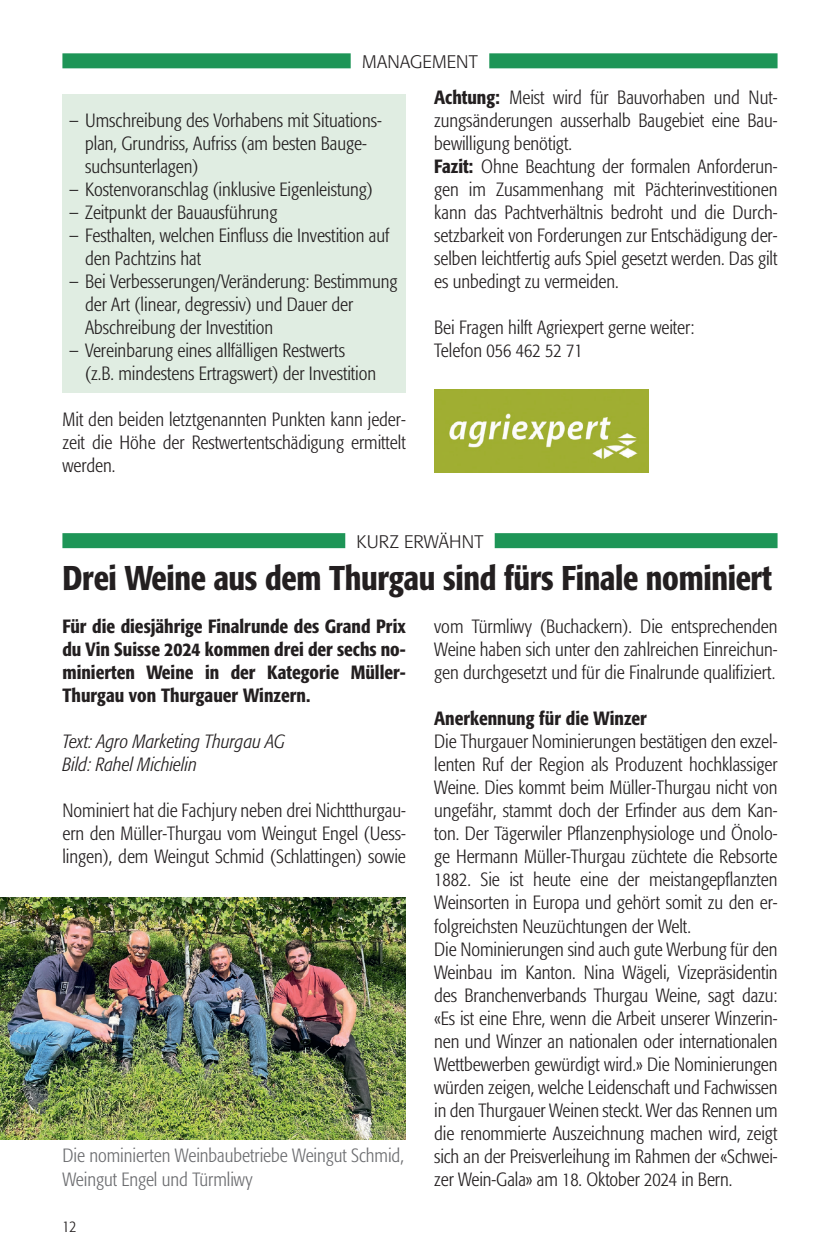
<style>
.page{position:relative;width:840px;height:1248px;background:#fff}
.page>*{position:absolute;margin:0;border:0;box-sizing:border-box;transform-origin:0 0}
.t1{font:500 condensed 34px "Formata";letter-spacing:-.01em;color:#231f20}
.t2{font:300 condensed 19px/23px "Formata";color:#231f20;text-align:justify}
.t3{font:500 condensed 19px/23px "Formata";color:#231f20;text-align:justify}
.t4{font:300 condensed 19px/23px "Formata";color:#6c6d70}
.t5{font:italic 300 condensed 19px/23px "Formata";color:#231f20}
.t6{font:300 18px "Formata";letter-spacing:.01em;color:#231f20}
.t7{font:300 condensed 16px "Formata";color:#231f20}
.s1{font-weight:500}
</style>
<div class="page">
<div style="left:62px;top:94px;width:343px;height:298px;background:#e0ede2"></div>
<div style="left:62px;top:53px;width:715px;height:15px;background:#1e9557"></div>
<div style="left:350px;top:52px;width:139px;height:18px;background:#fff"></div>
<img style="left:434px;top:389px;width:213px;height:83px">
<div style="left:62px;top:533px;width:715px;height:15px;background:#1e9557"></div>
<div style="left:345px;top:532px;width:149px;height:18px;background:#fff"></div>
<img style="left:0;top:897px;width:405px;height:242px">
<p class="t6" style="left:362px;top:51px;width:117px">MANAGEMENT</p>
<p class="t2" style="left:68px;top:109px;width:315px">− Umschreibung des Vorhabens mit Situations-</p>
<p class="t2" style="left:85px;top:132px;width:283px">plan, Grundriss, Aufriss (am besten Bauge-</p>
<p class="t2" style="left:85px;top:155px;width:115px">suchsunterlagen)</p>
<p class="t2" style="left:68px;top:178px;width:306px">− Kostenvoranschlag (inklusive Eigenleistung)</p>
<p class="t2" style="left:68px;top:201px;width:210px">− Zeitpunkt der Bauausführung</p>
<p class="t2" style="left:68px;top:224px;width:323px">− Festhalten, welchen Einfluss die Investition auf</p>
<p class="t2" style="left:85px;top:247px;width:117px">den Pachtzins hat</p>
<p class="t2" style="left:68px;top:270px;width:330px">− Bei Verbesserungen/Veränderung: Bestimmung</p>
<p class="t2" style="left:85px;top:293px;width:269px">der Art (linear, degressiv) und Dauer der</p>
<p class="t2" style="left:85px;top:316px;width:189px">Abschreibung der Investition</p>
<p class="t2" style="left:68px;top:339px;width:278px">− Vereinbarung eines allfälligen Restwerts</p>
<p class="t2" style="left:85px;top:362px;width:292px">(z.B. mindestens Ertragswert) der Investition</p>
<p class="t2" style="left:62px;top:408px;width:345px">Mit den beiden letztgenannten Punkten kann jeder&shy;zeit die Höhe der Restwertentschädigung ermittelt werden.</p>
<p class="t2" style="left:434px;top:86px;width:345px;text-align:left"><span class="s1">Achtung:</span> Meist wird für Bauvorhaben und Nut&shy;zungsänderungen ausserhalb Baugebiet eine Bau&shy;bewilligung benötigt.<br><span class="s1">Fazit:</span> Ohne Beachtung der formalen Anforderun&shy;gen im Zusammenhang mit Pächterinvestitionen kann das Pachtverhältnis bedroht und die Durch&shy;setzbarkeit von Forderungen zur Entschädigung der&shy;selben leichtfertig aufs Spiel gesetzt werden. Das gilt es unbedingt zu vermeiden.</p>
<p class="t2" style="left:434px;top:316px;width:261px">Bei Fragen hilft Agriexpert gerne weiter:<br>Telefon 056 462 52 71</p>
<p class="t6" style="left:356px;top:531px;width:128px">KURZ ERWÄHNT</p>
<h1 class="t1" style="left:62px;top:557px;width:710px">Drei Weine aus dem Thurgau sind fürs Finale nominiert</h1>
<p class="t3" style="left:62px;top:614px;width:345px">Für die diesjährige Finalrunde des Grand Prix du Vin Suisse 2024 kommen drei der sechs no&shy;minierten Weine in der Kategorie Müller-Thurgau von Thurgauer Winzern.</p>
<p class="t5" style="left:62px;top:730px;width:224px">Text: Agro Marketing Thurgau AG<br>Bild: Rahel Michielin</p>
<p class="t2" style="left:62px;top:799px;width:345px">Nominiert hat die Fachjury neben drei Nichtthurgau&shy;ern den Müller-Thurgau vom Weingut Engel (Uess&shy;lingen), dem Weingut Schmid (Schlattingen) sowie</p>
<p class="t2" style="left:434px;top:615px;width:345px">vom Türmliwy (Buchackern). Die entsprechenden Weine haben sich unter den zahlreichen Einreichun&shy;gen durchgesetzt und für die Finalrunde qualifiziert.</p>
<p class="t3" style="left:434px;top:706px;width:214px">Anerkennung für die Winzer</p>
<p class="t2" style="left:434px;top:730px;width:345px;text-align:left">Die Thurgauer Nominierungen bestätigen den exzel&shy;lenten Ruf der Region als Produzent hochklassiger Weine. Dies kommt beim Müller-Thurgau nicht von ungefähr, stammt doch der Erfinder aus dem Kan&shy;ton. Der Tägerwiler Pflanzenphysiologe und Önolo&shy;ge Hermann Müller-Thurgau züchtete die Rebsorte 1882. Sie ist heute eine der meistangepflanzten Weinsorten in Europa und gehört somit zu den er&shy;folgreichsten Neuzüchtungen der Welt.<br>Die Nominierungen sind auch gute Werbung für den Weinbau im Kanton. Nina Wägeli, Vizepräsidentin des Branchenverbands Thurgau Weine, sagt dazu: «Es ist eine Ehre, wenn die Arbeit unserer Winzerin&shy;nen und Winzer an nationalen oder internationalen Wettbewerben gewürdigt wird.» Die Nominierungen würden zeigen, welche Leidenschaft und Fachwissen in den Thurgauer Weinen steckt. Wer das Rennen um die renommierte Auszeichnung machen wird, zeigt sich an der Preisverleihung im Rahmen der «Schwei&shy;zer Wein-Gala» am 18. Oktober 2024 in Bern.</p>
<p class="t4" style="left:62px;top:1144px;width:343px">Die nominierten Weinbaubetriebe Weingut Schmid,<br>Weingut Engel und Türmliwy</p>
<p class="t7" style="left:62px;top:1216px;width:15px">12</p>
</div>
